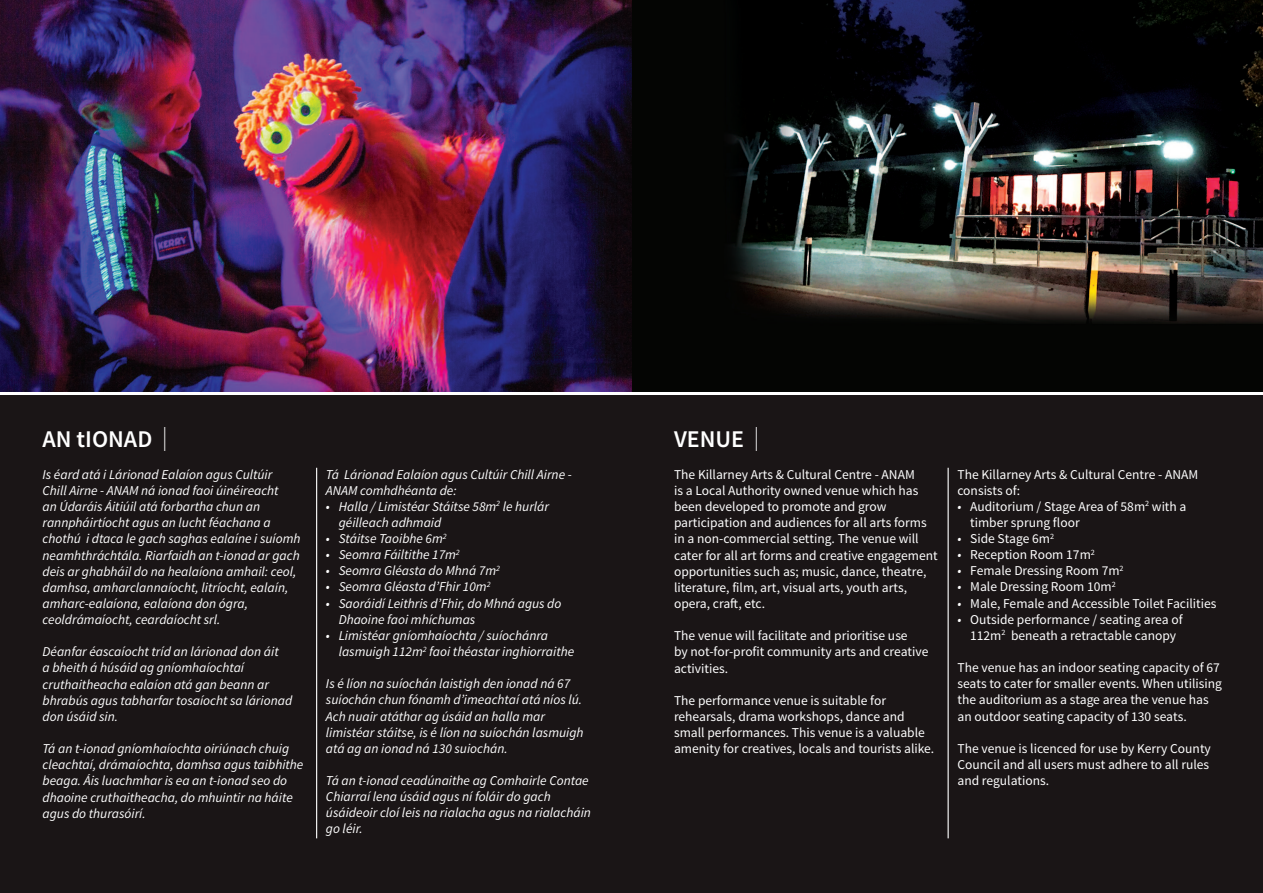
<style>
.page{position:relative;width:1263px;height:893px;background:#1a1516}
.page>*{position:absolute;margin:0;border:0;box-sizing:border-box;transform-origin:0 0}
.t1{font:600 24px "Source Sans Pro";color:#fff}
.t2{font:italic 13.5px/16px "Source Sans Pro";color:#fff}
.t3{font:13.5px/16px "Source Sans Pro";color:#fff}
.s1{font-weight:300}
.s2{font-style:italic}
</style>
<div class="page">
<div style="left:0;top:316px;width:1263px;height:79px;background:linear-gradient(to right,#fff,#fff)"></div>
<hr style="left:316px;top:468px;width:1px;height:370px;background:#fff">
<hr style="left:947px;top:468px;width:2px;height:370px;background:#fff">
<img style="left:631px;top:0;width:632px;height:391px">
<img style="left:0;top:0;width:631px;height:391px">
<h1 class="t1" style="left:43px;top:430px;width:126px">AN tIONAD <span class="s1">|</span></h1>
<p class="t2" style="left:43px;top:467px;width:259px">Is éard atá i Lárionad Ealaíon agus Cultúir<br>Chill Airne - ANAM ná ionad faoi úinéireacht<br>an Údaráis Áitiúil atá forbartha chun an rannpháirtíocht agus an lucht féachana a chothú i dtaca le gach saghas ealaíne i suíomh neamhthráchtála. Riarfaidh an t-ionad ar gach deis ar ghabháil do na healaíona amhail: ceol, damhsa, amharclannaíocht, litríocht, ealaín, amharc-ealaíona, ealaíona don ógra, ceoldrámaíocht, ceardaíocht srl.</p>
<p class="t2" style="left:43px;top:645px;width:251px">Déanfar éascaíocht tríd an lárionad don áit<br>a bheith á húsáid ag gníomhaíochtaí cruthaitheacha ealaíon atá gan beann ar bhrabús agus tabharfar tosaíocht sa lárionad don úsáid sin.</p>
<p class="t2" style="left:43px;top:742px;width:262px">Tá an t-ionad gníomhaíochta oiriúnach chuig cleachtaí, drámaíochta, damhsa agus taibhithe beaga. Áis luachmhar is ea an t-ionad seo do dhaoine cruthaitheacha, do mhuintir na háite agus do thurasóirí.</p>
<p class="t2" style="left:326px;top:467px;width:247px">Tá Lárionad Ealaíon agus Cultúir Chill Airne -<br>ANAM comhdhéanta de:</p>
<p class="t2" style="left:339px;top:499px;width:212px;text-indent:-13px">• Halla / Limistéar Stáitse 58m<sup>2</sup> le hurlár géilleach adhmaid</p>
<p class="t2" style="left:326px;top:532px;width:122px">• Stáitse Taoibhe 6m<sup>2</sup></p>
<p class="t2" style="left:326px;top:548px;width:135px">• Seomra Fáiltithe 17m<sup>2</sup></p>
<p class="t2" style="left:326px;top:564px;width:176px">• Seomra Gléasta do Mhná 7m<sup>2</sup></p>
<p class="t2" style="left:326px;top:580px;width:166px">• Seomra Gléasta d’Fhir 10m<sup>2</sup></p>
<p class="t2" style="left:339px;top:596px;width:224px;text-indent:-13px">• Saoráidí Leithris d’Fhir, do Mhná agus do<br>Dhaoine faoi mhíchumas</p>
<p class="t2" style="left:339px;top:628px;width:237px;text-indent:-13px">• Limistéar gníomhaíochta / suíochánra lasmuigh 112m<sup>2</sup> faoi théastar inghiorraithe</p>
<p class="t2" style="left:326px;top:677px;width:259px">Is é líon na suíochán laistigh den ionad ná 67 suíochán chun fónamh d’imeachtaí atá níos lú.<br>Ach nuair atáthar ag úsáid an halla mar limistéar stáitse, is é líon na suíochán lasmuigh atá ag an ionad ná 130 suiochán.</p>
<p class="t2" style="left:326px;top:773px;width:266px">Tá an t-ionad ceadúnaithe ag Comhairle Contae Chiarraí lena úsáid agus ní foláir do gach úsáideoir cloí leis na rialacha agus na rialacháin go léir.</p>
<h1 class="t1" style="left:674px;top:430px;width:87px">VENUE <span class="s1">|</span></h1>
<p class="t3" style="left:674px;top:467px;width:265px">The Killarney Arts &amp; Cultural Centre - ANAM<br>is a Local Authority owned venue which has been developed to promote and grow participation and audiences for all arts forms in a non-commercial setting. The venue will cater for all art forms and creative engagement opportunities such as; music, dance, theatre, literature, film, art, visual arts, youth arts, opera, craft, etc.</p>
<p class="t3" style="left:674px;top:629px;width:256px">The venue will facilitate and prioritise use<br>by not-for-profit community arts and creative activities.</p>
<p class="t3" style="left:674px;top:693px;width:262px">The performance venue is suitable for rehearsals, drama workshops, dance and small performances. This venue is a valuable amenity for creatives, locals and tourists alike.</p>
<p class="t3" style="left:957px;top:467px;width:242px">The Killarney Arts &amp; Cultural Centre - ANAM consists of:</p>
<p class="t3" style="left:970px;top:499px;width:218px;text-indent:-13px"><span class="s2">•</span> Auditorium / Stage Area of 58m<sup>2</sup> with a timber sprung floor</p>
<p class="t3" style="left:957px;top:532px;width:98px"><span class="s2">•</span> Side Stage 6m<sup>2</sup></p>
<p class="t3" style="left:957px;top:548px;width:139px"><span class="s2">•</span> Reception Room 17m<sup>2</sup></p>
<p class="t3" style="left:957px;top:564px;width:168px"><span class="s2">•</span> Female Dressing Room 7m<sup>2</sup></p>
<p class="t3" style="left:957px;top:580px;width:160px"><span class="s2">•</span> Male Dressing Room 10m<sup>2</sup></p>
<p class="t3" style="left:957px;top:596px;width:260px"><span class="s2">•</span> Male, Female and Accessible Toilet Facilities</p>
<p class="t3" style="left:957px;top:612px;width:227px;text-align:center"><span class="s2">•</span> Outside performance / seating area of<br>112m<sup>2</sup> beneath a retractable canopy</p>
<p class="t3" style="left:957px;top:661px;width:266px">The venue has an indoor seating capacity of 67 seats to cater for smaller events. When utilising the auditorium as a stage area the venue has an outdoor seating capacity of 130 seats.</p>
<p class="t3" style="left:957px;top:741px;width:255px">The venue is licenced for use by Kerry County<br>Council and all users must adhere to all rules and regulations.</p>
</div>
